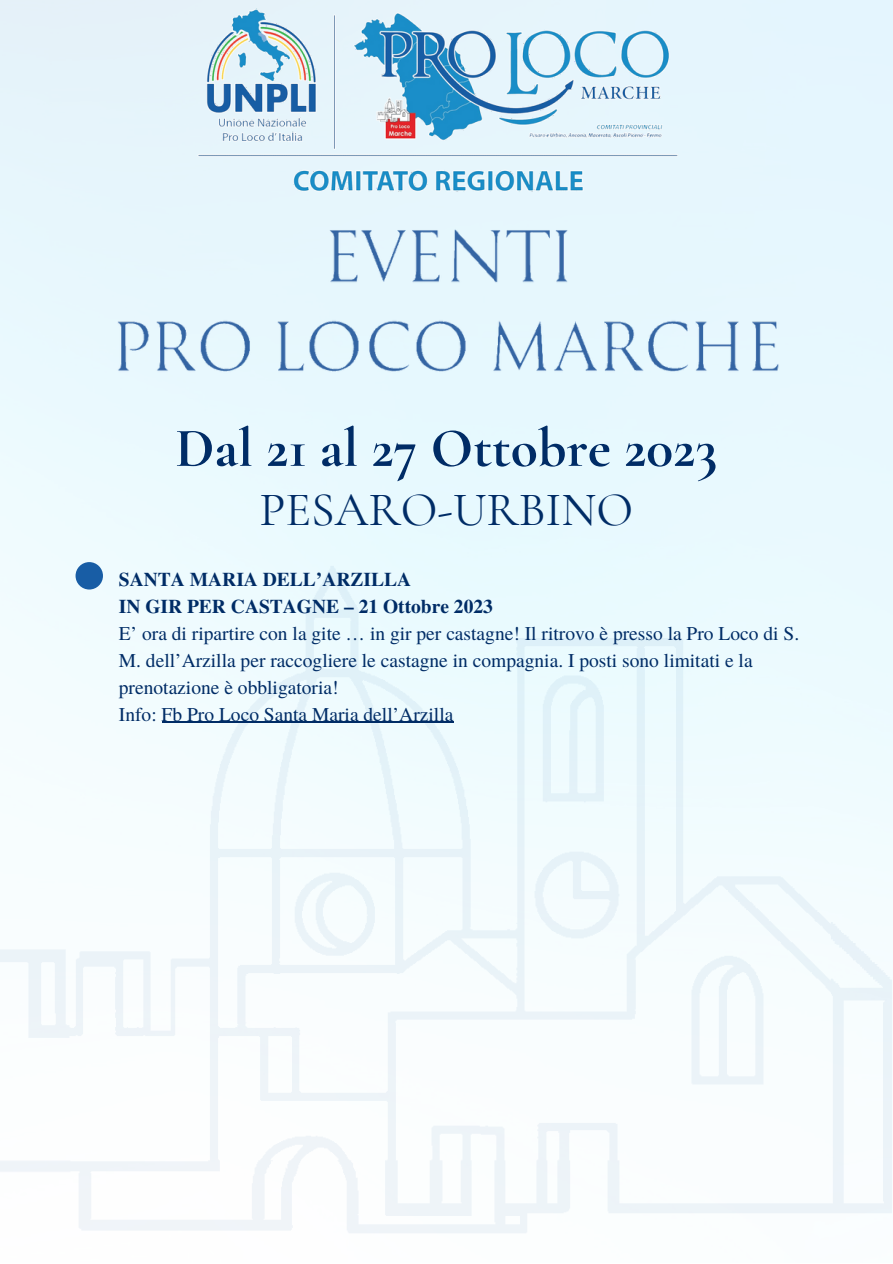
<style>
.page{position:relative;width:893px;height:1264px;background:#fff}
.page>*{position:absolute;margin:0;border:0;box-sizing:border-box;transform-origin:0 0}
.t1{font:700 55.65px "Cormorant Garamond";color:#002c66}
.t2{font:48px "Cormorant Garamond";color:#002c66}
.t3{font:19.5px/27px "Te X Gyre Termes";color:#002c66}
.t4{font:700 19.5px "Te X Gyre Termes";color:#002c66}
</style>
<div class="page">
<img style="left:190px;top:0;width:512px;height:200px">
<img style="left:0;top:539px;width:892px;height:723px">
<hr style="left:162px;top:721px;width:291px;height:2px;background:#002c66">
<img style="left:317px;top:223px;width:258px;height:69px">
<img style="left:112px;top:315px;width:668px;height:66px">
<div style="left:75px;top:562px;width:28px;height:27px;background:#185da5;border-radius:50%"></div>
<p class="t1" style="left:175px;top:414px;width:543px">Dal 21 al 27 Ottobre 2023</p>
<p class="t2" style="left:259px;top:481px;width:375px">PESARO-URBINO</p>
<p class="t4" style="left:119px;top:564px;width:294px">SANTA MARIA DELL’ARZILLA</p>
<p class="t4" style="left:119px;top:591px;width:375px">IN GIR PER CASTAGNE – 21 Ottobre 2023</p>
<p class="t3" style="left:119px;top:618px;width:681px">E’ ora di ripartire con la gite … in gir per castagne! Il ritrovo è presso la Pro Loco di S.<br>M. dell’Arzilla per raccogliere le castagne in compagnia. I posti sono limitati e la prenotazione è obbligatoria!</p>
<p class="t3" style="left:119px;top:699px;width:336px">Info: Fb Pro Loco Santa Maria dell’Arzilla</p>
</div>
